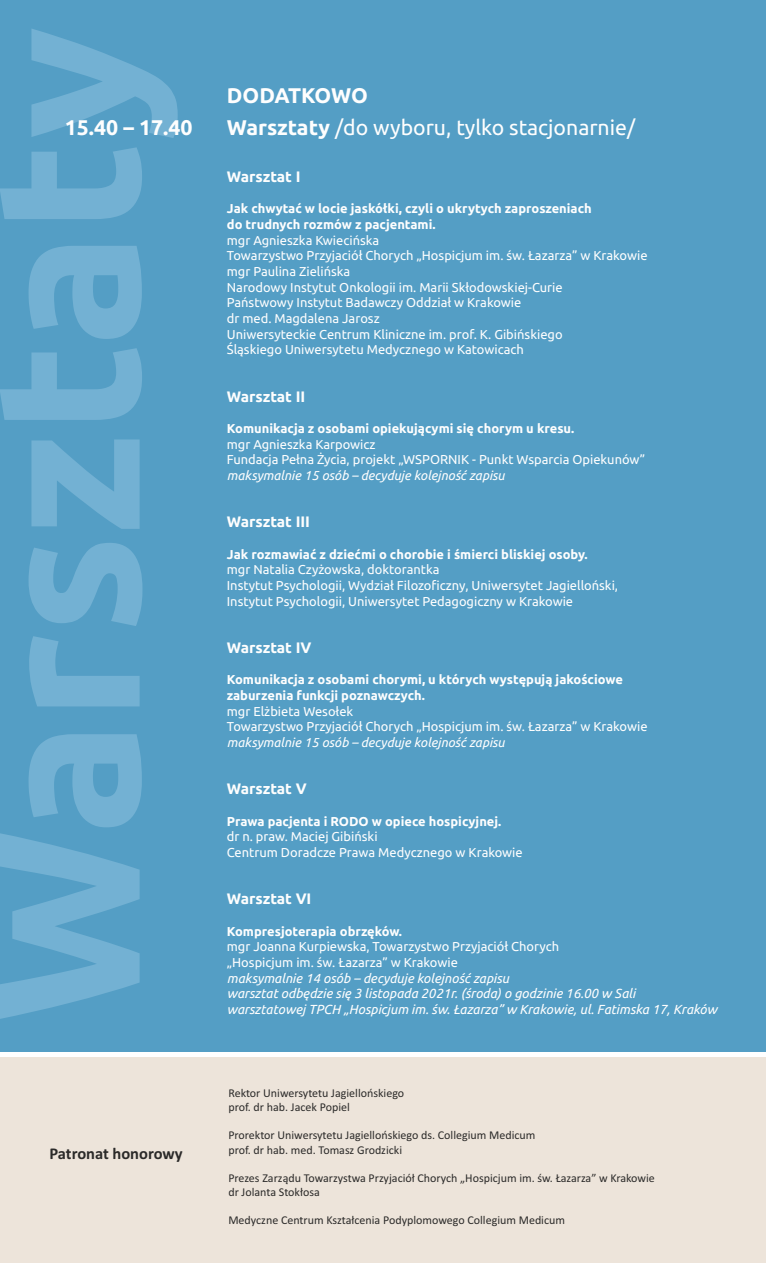
<style>
.page{position:relative;width:766px;height:1263px;background:#fff}
.page>*{position:absolute;margin:0;border:0;box-sizing:border-box;transform-origin:0 0}
.t1{font:700 205.5px "Ubuntu";color:#73b1d3}
.t2{font:21.3px/31.3px "Ubuntu";color:#fefefe}
.t3{font:700 21.3px "Ubuntu";color:#fefefe}
.t4{font:700 16.5px "Calibri";color:#2b2a29}
.t5{font:700 15.15px "Ubuntu";color:#fefefe}
.t6{font:italic 13.05px/15.8px "Ubuntu";color:#fefefe}
.t7{font:12.9px/15.8px "Ubuntu";color:#fefefe}
.t8{font:700 12.9px/15.8px "Ubuntu";color:#fefefe}
.t9{font:italic 12.9px "Ubuntu";color:#fefefe}
.t10{font:12px/14.1px "Calibri";color:#2b2a29}
.s1{font-weight:700}
</style>
<div class="page">
<div style="left:0;top:0;width:765px;height:1052px;background:#549ec5"></div>
<div style="left:0;top:1058px;width:765px;height:205px;background:#ede4da"></div>
<h1 class="t1" style="left:-20px;top:1024px;width:998px;rotate:-90deg">Warsztaty</h1>
<h2 class="t3" style="left:65px;top:118px;width:129px">15.40 – 17.40</h2>
<p class="t4" style="left:49px;top:1146px;width:135px">Patronat honorowy</p>
<h2 class="t2" style="left:227px;top:81px;width:410px"><span class="s1">DODATKOWO<br>Warsztaty</span> /do wyboru, tylko stacjonarnie/</h2>
<p class="t5" style="left:227px;top:170px;width:75px">Warsztat I</p>
<p class="t8" style="left:227px;top:201px;width:366px">Jak chwytać w locie jaskółki, czyli o ukrytych zaproszeniach do trudnych rozmów z pacjentami.</p>
<p class="t7" style="left:227px;top:233px;width:422px">mgr Agnieszka Kwiecińska<br>Towarzystwo Przyjaciół Chorych „Hospicjum im. św. Łazarza” w Krakowie mgr Paulina Zielińska<br>Narodowy Instytut Onkologii im. Marii Skłodowskiej-Curie<br>Państwowy Instytut Badawczy Oddział w Krakowie<br>dr med. Magdalena Jarosz<br>Uniwersyteckie Centrum Kliniczne im. prof. K. Gibińskiego<br>Śląskiego Uniwersytetu Medycznego w Katowicach</p>
<p class="t5" style="left:227px;top:390px;width:80px">Warsztat II</p>
<p class="t8" style="left:227px;top:421px;width:349px">Komunikacja z osobami opiekującymi się chorym u kresu.</p>
<p class="t7" style="left:227px;top:437px;width:419px">mgr Agnieszka Karpowicz<br>Fundacja Pełna Życia, projekt „WSPORNIK - Punkt Wsparcia Opiekunów”</p>
<p class="t9" style="left:227px;top:470px;width:279px">maksymalnie 15 osób – decyduje kolejność zapisu</p>
<p class="t5" style="left:227px;top:515px;width:85px">Warsztat III</p>
<p class="t8" style="left:227px;top:547px;width:362px">Jak rozmawiać z dziećmi o chorobie i śmierci bliskiej osoby.</p>
<p class="t7" style="left:227px;top:563px;width:392px">mgr Natalia Czyżowska, doktorantka<br>Instytut Psychologii, Wydział Filozoficzny, Uniwersytet Jagielloński,<br>Instytut Psychologii, Uniwersytet Pedagogiczny w Krakowie</p>
<p class="t5" style="left:227px;top:641px;width:86px">Warsztat IV</p>
<p class="t8" style="left:227px;top:672px;width:397px">Komunikacja z osobami chorymi, u których występują jakościowe zaburzenia funkcji poznawczych.</p>
<p class="t7" style="left:227px;top:704px;width:422px">mgr Elżbieta Wesołek<br>Towarzystwo Przyjaciół Chorych „Hospicjum im. św. Łazarza” w Krakowie</p>
<p class="t9" style="left:227px;top:737px;width:279px">maksymalnie 15 osób – decyduje kolejność zapisu</p>
<p class="t5" style="left:227px;top:782px;width:81px">Warsztat V</p>
<p class="t8" style="left:227px;top:814px;width:276px">Prawa pacjenta i RODO w opiece hospicyjnej.</p>
<p class="t7" style="left:227px;top:830px;width:297px">dr n. praw. Maciej Gibiński<br>Centrum Doradcze Prawa Medycznego w Krakowie</p>
<p class="t5" style="left:227px;top:892px;width:86px">Warsztat VI</p>
<p class="t8" style="left:227px;top:924px;width:177px">Kompresjoterapia obrzęków.</p>
<p class="t7" style="left:227px;top:939px;width:334px">mgr Joanna Kurpiewska, Towarzystwo Przyjaciół Chorych „Hospicjum im. św. Łazarza” w Krakowie</p>
<p class="t6" style="left:227px;top:971px;width:491px">maksymalnie 14 osób – decyduje kolejność zapisu<br>warsztat odbędzie się 3 listopada 2021r. (środa) o godzinie 16.00 w Sali warsztatowej TPCH „Hospicjum im. św. Łazarza” w Krakowie, ul. Fatimska 17, Kraków</p>
<p class="t10" style="left:228px;top:1087px;width:177px">Rektor Uniwersytetu Jagiellońskiego prof. dr hab. Jacek Popiel</p>
<p class="t10" style="left:228px;top:1129px;width:308px">Prorektor Uniwersytetu Jagiellońskiego ds. Collegium Medicum prof. dr hab. med. Tomasz Grodzicki</p>
<p class="t10" style="left:228px;top:1172px;width:428px">Prezes Zarządu Towarzystwa Przyjaciół Chorych „Hospicjum im. św. Łazarza” w Krakowie dr Jolanta Stokłosa</p>
<p class="t10" style="left:228px;top:1214px;width:338px">Medyczne Centrum Kształcenia Podyplomowego Collegium Medicum</p>
</div>
